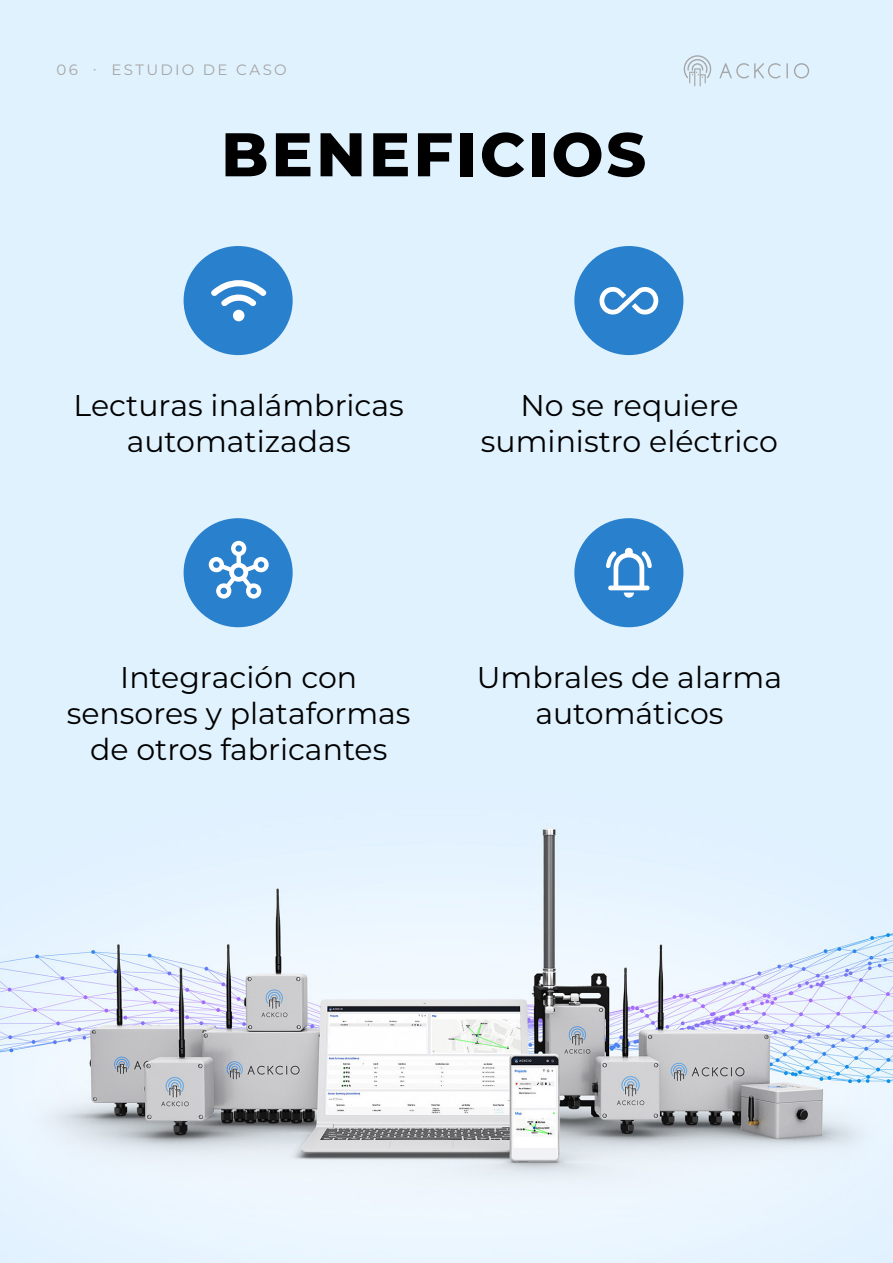
<style>
.page{position:relative;width:893px;height:1263px;background:#fff}
.page>*{position:absolute;margin:0;border:0;box-sizing:border-box;transform-origin:0 0}
.t1{font:800 61.5px "Montserrat";letter-spacing:.05em;color:#000}
.t2{font:30px/36px "Montserrat";color:#000;text-align:center}
.t3{font:15px "Montserrat";letter-spacing:.155em;color:#a6a6a6}
</style>
<div class="page">
<img style="left:0;top:0;width:893px;height:1263px">
<div style="left:184px;top:246px;width:109px;height:109px;background:#2980cc;border-radius:50%"></div>
<div style="left:184px;top:518px;width:109px;height:109px;background:#2980cc;border-radius:50%"></div>
<div style="left:574px;top:246px;width:109px;height:109px;background:#2980cc;border-radius:50%"></div>
<div style="left:574px;top:518px;width:109px;height:109px;background:#2980cc;border-radius:50%"></div>
<svg style="left:599px;top:287px;width:59px;height:27px"></svg>
<svg style="left:209px;top:541px;width:60px;height:58px"></svg>
<svg style="left:606px;top:548px;width:46px;height:50px"></svg>
<svg style="left:211px;top:280px;width:55px;height:41px"></svg>
<svg style="left:720px;top:63px;width:68px;height:15px"></svg>
<svg style="left:794px;top:63px;width:15px;height:15px"></svg>
<svg style="left:683px;top:55px;width:28px;height:31px"></svg>
<p class="t3" style="left:56px;top:60px;width:232px">06 ∙ ESTUDIO DE CASO</p>
<p class="t1" style="left:221px;top:109px;width:426px">BENEFICIOS</p>
<p class="t2" style="left:74px;top:386px;width:332px">Lecturas inalámbricas automatizadas</p>
<p class="t2" style="left:481px;top:386px;width:299px">No se requiere suministro eléctrico</p>
<p class="t2" style="left:67px;top:658px;width:345px">Integración con sensores y plataformas de otros fabricantes</p>
<p class="t2" style="left:477px;top:658px;width:307px">Umbrales de alarma automáticos</p>
</div>
